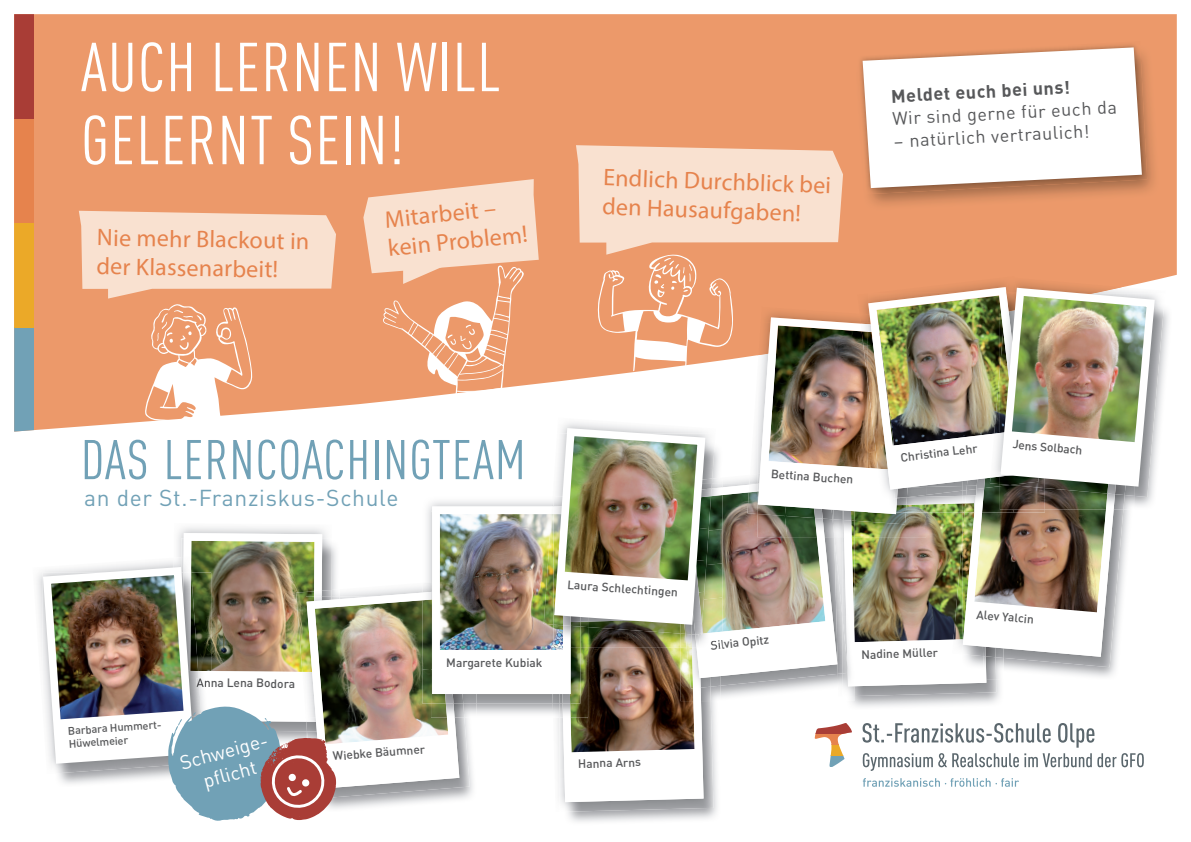
<style>
.page{position:relative;width:1191px;height:842px;background:#fff}
.page>*{position:absolute;margin:0;border:0;box-sizing:border-box;transform-origin:0 0}
.t1{font:condensed 68px/73px "DIN Pro";letter-spacing:.02em;color:#fff}
.t2{font:condensed 55px "DIN Pro";letter-spacing:.02em;color:#71a1b6}
.t3{font:24px/28.8px "Myriad Pro";color:#e6834d}
.t4{font:22.8px "DIN Pro";letter-spacing:.03em;color:#71a1b6}
.t5{font:19.5px/23.4px "DIN Pro";color:#fff;text-align:center}
.t6{font:18px "DIN Pro";color:#57585a}
.t7{font:700 18px "DIN Pro";color:#57585a}
.t8{font:500 12px "DIN Pro";color:#57585a}
.t9{font:500 11px/13.2px "DIN Pro";color:#57585a}
</style>
<div class="page">
<div style="left:34px;top:14px;width:1142px;height:416px;background:#ec996a"></div>
<div style="left:14px;top:327px;width:20px;height:105px;background:#71a1b6"></div>
<div style="left:14px;top:223px;width:20px;height:104px;background:#eba928"></div>
<div style="left:14px;top:119px;width:20px;height:104px;background:#e6834d"></div>
<div style="left:14px;top:14px;width:20px;height:105px;background:#a93d36"></div>
<svg style="left:856px;top:41px;width:291px;height:12px;background:#e99f75"></svg>
<img style="left:1165px;top:293px;width:6px;height:137px">
<img style="left:1158px;top:287px;width:7px;height:6px">
<img style="left:1158px;top:293px;width:7px;height:143px">
<img style="left:39px;top:53px;width:1119px;height:768px">
<h1 class="t1" style="left:81px;top:27px;width:421px">AUCH LERNEN WILL<br>GELERNT SEIN!</h1>
<h3 class="t3" style="left:97px;top:223px;width:214px;rotate:1deg">Nie mehr Blackout in der Klassenarbeit!</h3>
<h3 class="t3" style="left:383px;top:205px;width:142px;rotate:-6deg">Mitarbeit – kein Problem!</h3>
<h3 class="t3" style="left:604px;top:163px;width:229px;rotate:2deg">Endlich Durchblick bei den Hausaufgaben!</h3>
<h3 class="t7" style="left:890px;top:82px;width:181px;rotate:-3deg">Meldet euch bei uns!</h3>
<h3 class="t6" style="left:891px;top:105px;width:226px;rotate:-3deg">Wir sind gerne für euch da</h3>
<h3 class="t6" style="left:892px;top:128px;width:198px;rotate:-3deg">– natürlich vertraulich!</h3>
<h2 class="t2" style="left:81px;top:422px;width:446px">DAS LERNCOACHINGTEAM</h2>
<h3 class="t4" style="left:84px;top:481px;width:316px">an der St.-Franziskus-Schule</h3>
<p class="t9" style="left:67px;top:723px;width:96px;rotate:-4deg">Barbara Hummert-<br>Hüwelmeier</p>
<p class="t8" style="left:196px;top:674px;width:100px">Anna Lena Bodora</p>
<h3 class="t5" style="left:177px;top:750px;width:93px;rotate:-15deg">Schweige&shy;pflicht</h3>
<p class="t8" style="left:446px;top:653px;width:98px">Margarete Kubiak</p>
<p class="t8" style="left:568px;top:575px;width:112px;rotate:4deg">Laura Schlechtingen</p>
<p class="t8" style="left:332px;top:746px;width:94px;rotate:-4deg">Wiebke Bäumner</p>
<p class="t8" style="left:578px;top:754px;width:65px;rotate:-1deg">Hanna Arns</p>
<p class="t8" style="left:771px;top:464px;width:84px;rotate:4deg">Bettina Buchen</p>
<p class="t8" style="left:899px;top:448px;width:79px;rotate:-7deg">Christina Lehr</p>
<p class="t8" style="left:1013px;top:435px;width:71px;rotate:5deg">Jens Solbach</p>
<p class="t8" style="left:709px;top:636px;width:60px;rotate:-6deg">Silvia Opitz</p>
<p class="t8" style="left:861px;top:645px;width:78px;rotate:-1deg">Nadine Müller</p>
<p class="t8" style="left:977px;top:605px;width:59px;rotate:5deg">Alev Yalcin</p>
</div>
